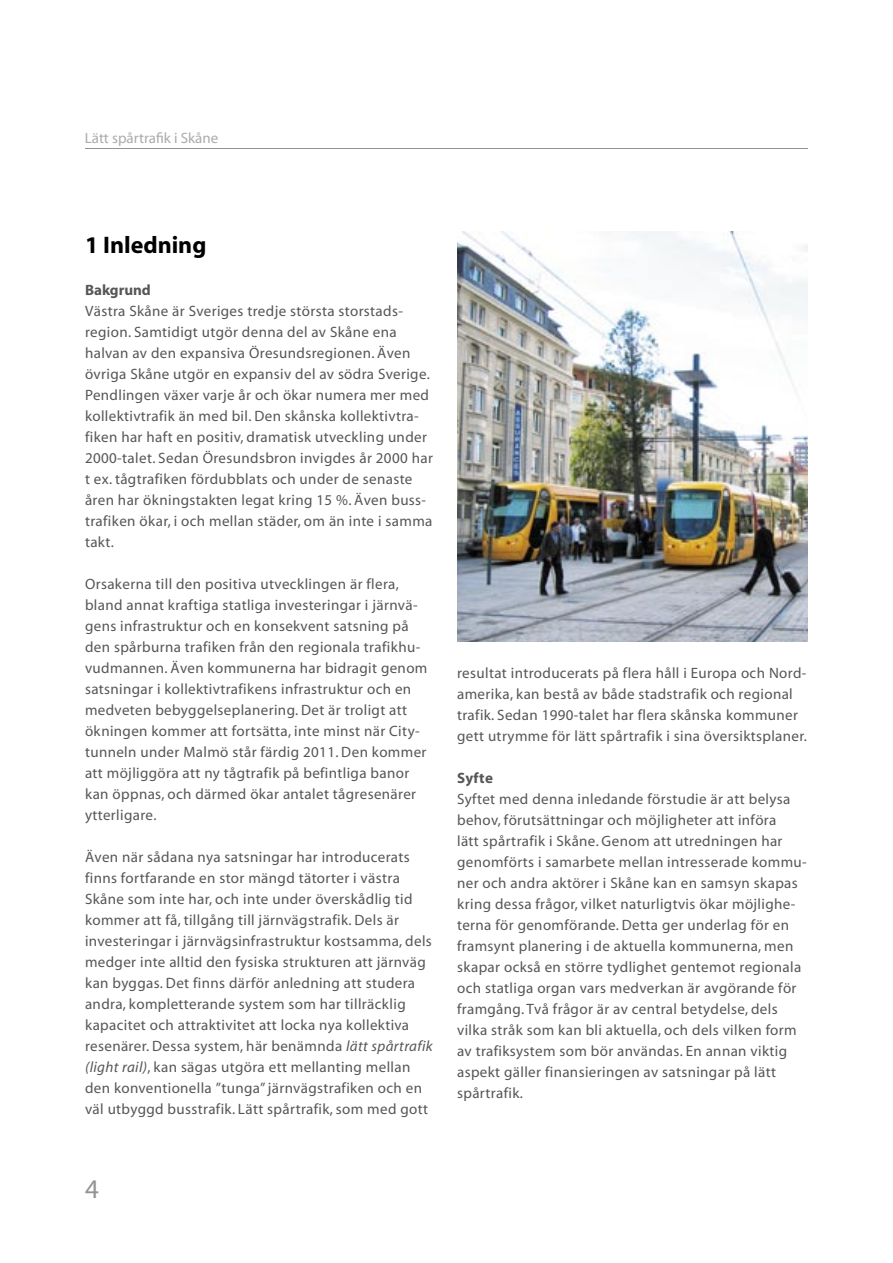
<style>
.page{position:relative;width:893px;height:1263px;background:#fff}
.page>*{position:absolute;margin:0;border:0;box-sizing:border-box;transform-origin:0 0}
.t1{font:27px "Myriad";color:#939393}
.t2{font:700 24px "Myriad";color:#000}
.t3{font:15px/21px "Myriad";letter-spacing:.025em;color:#565656}
.t4{font:15px "Myriad";color:#ababab}
.t5{font:700 15px "Myriad";color:#565656}
.s1{font-style:italic}
</style>
<div class="page">
<hr style="left:85px;top:149px;width:723px;height:1px;background:#939393">
<img style="left:457px;top:231px;width:351px;height:410px">
<p class="t4" style="left:85px;top:131px;width:135px">Lätt spårtrafik i Skåne</p>
<h2 class="t2" style="left:85px;top:232px;width:123px">1 Inledning</h2>
<p class="t5" style="left:85px;top:283px;width:67px">Bakgrund</p>
<p class="t3" style="left:85px;top:301px;width:349px">Västra Skåne är Sveriges tredje största storstads&shy;region. Samtidigt utgör denna del av Skåne ena halvan av den expansiva Öresundsregionen. Även övriga Skåne utgör en expansiv del av södra Sverige.<br>Pendlingen växer varje år och ökar numera mer med kollektivtrafik än med bil. Den skånska kollektivtra&shy;fiken har haft en positiv, dramatisk utveckling under 2000-talet. Sedan Öresundsbron invigdes år 2000 har t ex. tågtrafiken fördubblats och under de senaste åren har ökningstakten legat kring 15 %. Även buss&shy;trafiken ökar, i och mellan städer, om än inte i samma takt.</p>
<p class="t3" style="left:85px;top:574px;width:344px">Orsakerna till den positiva utvecklingen är flera, bland annat kraftiga statliga investeringar i järnvä&shy;gens infrastruktur och en konsekvent satsning på den spårburna trafiken från den regionala trafikhu&shy;vudmannen. Även kommunerna har bidragit genom satsningar i kollektivtrafikens infrastruktur och en medveten bebyggelseplanering. Det är troligt att ökningen kommer att fortsätta, inte minst när City&shy;tunneln under Malmö står färdig 2011. Den kommer att möjliggöra att ny tågtrafik på befintliga banor kan öppnas, och därmed ökar antalet tågresenärer ytterligare.</p>
<p class="t3" style="left:85px;top:847px;width:349px">Även när sådana nya satsningar har introducerats finns fortfarande en stor mängd tätorter i västra Skåne som inte har, och inte under överskådlig tid kommer att få, tillgång till järnvägstrafik. Dels är investeringar i järnvägsinfrastruktur kostsamma, dels medger inte alltid den fysiska strukturen att järnväg kan byggas. Det finns därför anledning att studera andra, kompletterande system som har tillräcklig kapacitet och attraktivitet att locka nya kollektiva resenärer. Dessa system, här benämnda <span class="s1">lätt spårtrafik (light rail)</span>, kan sägas utgöra ett mellanting mellan den konventionella ”tunga” järnvägstrafiken och en väl utbyggd busstrafik. Lätt spårtrafik, som med gott</p>
<p class="t3" style="left:457px;top:663px;width:351px">resultat introducerats på flera håll i Europa och Nord&shy;amerika, kan bestå av både stadstrafik och regional trafik. Sedan 1990-talet har flera skånska kommuner gett utrymme för lätt spårtrafik i sina översiktsplaner.</p>
<p class="t5" style="left:457px;top:771px;width:37px">Syfte</p>
<p class="t3" style="left:457px;top:789px;width:351px">Syftet med denna inledande förstudie är att belysa behov, förutsättningar och möjligheter att införa<br>lätt spårtrafik i Skåne. Genom att utredningen har genomförts i samarbete mellan intresserade kommu&shy;ner och andra aktörer i Skåne kan en samsyn skapas kring dessa frågor, vilket naturligtvis ökar möjlighe&shy;terna för genomförande. Detta ger underlag för en framsynt planering i de aktuella kommunerna, men skapar också en större tydlighet gentemot regionala och statliga organ vars medverkan är avgörande för framgång. Två frågor är av central betydelse, dels vilka stråk som kan bli aktuella, och dels vilken form av trafiksystem som bör användas. En annan viktig aspekt gäller finansieringen av satsningar på lätt spårtrafik.</p>
<h1 class="t1" style="left:85px;top:1176px;width:15px">4</h1>
</div>
